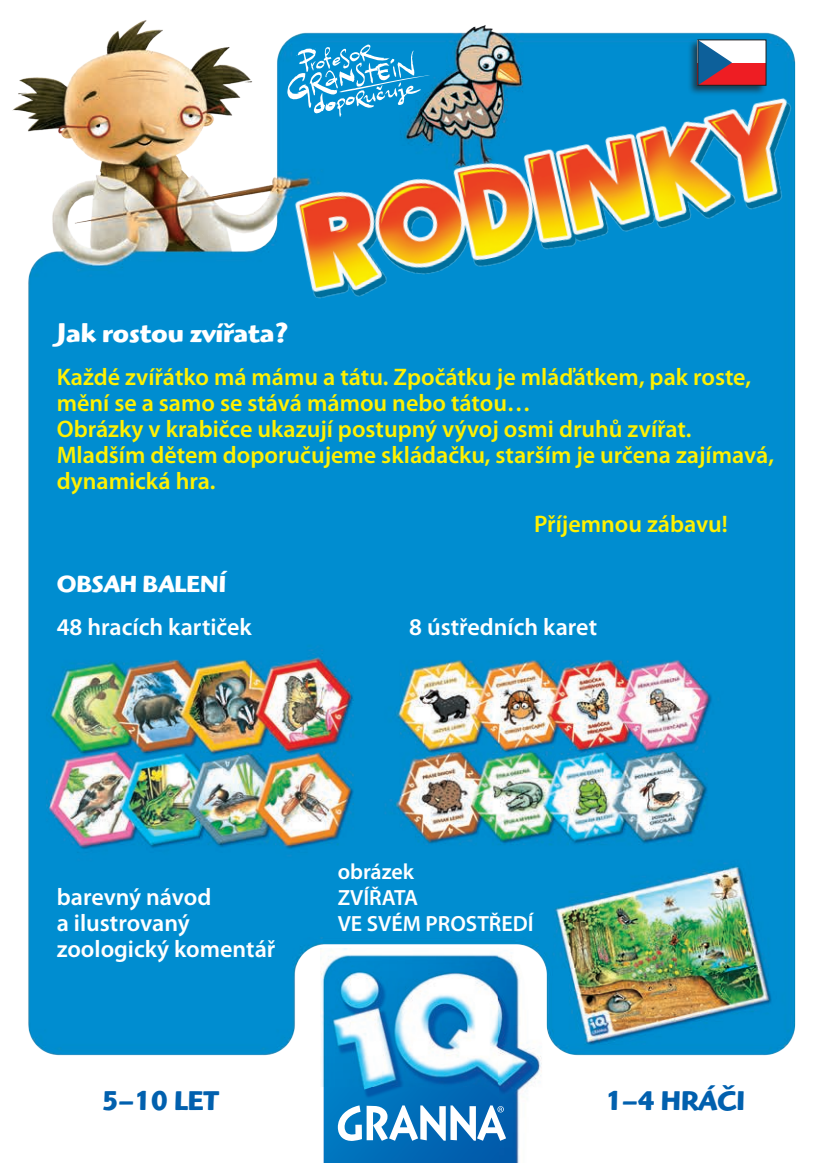
<style>
.page{position:relative;width:823px;height:1163px;background:#fff}
.page>*{position:absolute;margin:0;border:0;box-sizing:border-box;transform-origin:0 0}
.t1{font:700 28px "Highlander Pro ITC";color:#fff}
.t2{font:700 28px "Highlander Pro ITC";color:#0160ae}
.t3{font:600 24px/26px "Myriad Pro";color:#fff101}
.t4{font:600 24px/26px "Myriad Pro";color:#fff}
.t5{font:700 24px "Highlander Pro ITC";color:#fff}
.t6{font:600 22px/26px "Myriad Pro";color:#fff}
</style>
<div class="page">
<img style="left:12px;top:20px;width:784px;height:1052px">
<img style="left:288px;top:92px;width:508px;height:216px">
<svg style="left:287px;top:44px;width:143px;height:73px;background:#35a3d7"></svg>
<img style="left:320px;top:948px;width:221px;height:214px">
<svg style="left:337px;top:1105px;width:169px;height:36px"></svg>
<div style="left:686px;top:38px;width:80px;height:59px;background:#231f20;opacity:.7"></div>
<div style="left:697px;top:63px;width:68px;height:22px;background:#ee1d23"></div>
<div style="left:697px;top:40px;width:68px;height:23px;background:#fff"></div>
<svg style="left:699px;top:42px;width:32px;height:41px"></svg>
<p class="t1" style="left:57px;top:316px;width:233px">Jak rostou zvířata?</p>
<p class="t3" style="left:57px;top:363px;width:718px">Každé zvířátko má mámu a tátu. Zpočátku je mláďátkem, pak roste, mění se a samo se stává mámou nebo tátou…<br>Obrázky v krabičce ukazují postupný vývoj osmi druhů zvířat.<br>Mladším dětem doporučujeme skládačku, starším je určena zajímavá, dynamická hra.</p>
<p class="t3" style="left:533px;top:510px;width:195px">Příjemnou zábavu!</p>
<p class="t5" style="left:57px;top:569px;width:171px">OBSAH BALENÍ</p>
<p class="t4" style="left:57px;top:613px;width:196px">48 hracích kartiček</p>
<p class="t4" style="left:409px;top:613px;width:189px">8 ústředních karet</p>
<p class="t4" style="left:57px;top:882px;width:220px">barevný návod<br>a ilustrovaný zoologický komentář</p>
<p class="t6" style="left:337px;top:857px;width:197px">obrázek<br>ZVÍŘATA<br>VE SVÉM PROSTŘEDÍ</p>
<p class="t2" style="left:102px;top:1083px;width:118px">5–10 LET</p>
<p class="t2" style="left:605px;top:1083px;width:141px">1–4 HRÁČI</p>
</div>
